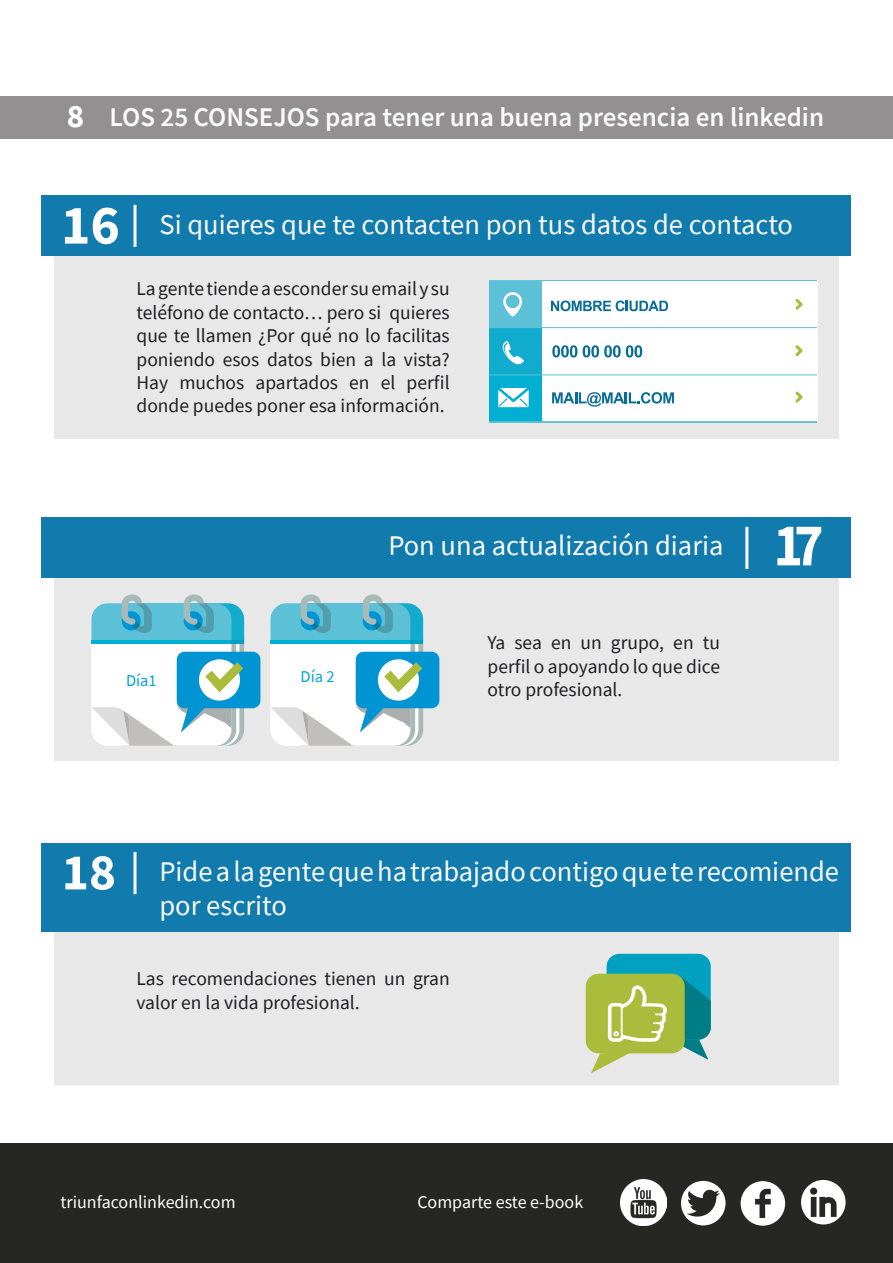
<style>
.page{position:relative;width:893px;height:1263px;background:#fff}
.page>*{position:absolute;margin:0;border:0;box-sizing:border-box;transform-origin:0 0}
.t1{font:700 60.75px "Source Sans Pro";color:#fff;scale:.92 1}
.t2{font:700 55.65px "Source Sans Pro";color:#fff}
.t3{font:700 51.45px "Source Sans Pro";color:#fff}
.t4{font:700 33px "Source Sans Pro";color:#fff}
.titulo_texto_corrido{font:28.5px/34.2px "Source Sans Pro";color:#fafaf9}
.titulo_texto_corrido-2{font:600 27px "Source Sans Pro";color:#fafafa}
.titulo_texto_corrido-3{font:19.5px/23.4px "Source Sans Pro";color:#1f1f22;text-align:justify}
.t5{font:18px "Source Sans Pro";color:#fff}
.titulo_texto_corrido-4{font:16.5px "Source Sans Pro";color:#00a5d7}
</style>
<div class="page">
<div style="left:0;top:1143px;width:893px;height:119px;background:#262622"></div>
<svg style="left:801px;top:1180px;width:45px;height:44px"></svg>
<svg style="left:681px;top:1181px;width:44px;height:44px"></svg>
<svg style="left:741px;top:1181px;width:44px;height:45px"></svg>
<img style="left:621px;top:1180px;width:46px;height:46px">
<div style="left:0;top:96px;width:893px;height:43px;background:#929090"></div>
<div style="left:54px;top:203px;width:785px;height:236px;background:#e8e8e8"></div>
<div style="left:54px;top:525px;width:785px;height:236px;background:#e8e8e8"></div>
<div style="left:54px;top:849px;width:785px;height:236px;background:#e8e8e8"></div>
<div style="left:41px;top:196px;width:810px;height:60px;background:#127bad"></div>
<div style="left:41px;top:518px;width:810px;height:60px;background:#127bad"></div>
<div style="left:41px;top:843px;width:810px;height:88px;background:#127bad"></div>
<hr style="left:134px;top:205px;width:2px;height:42px;background:#fff">
<hr style="left:745px;top:527px;width:3px;height:42px;background:#fff">
<hr style="left:134px;top:852px;width:2px;height:42px;background:#fff">
<div style="left:489px;top:280px;width:328px;height:142px;background:#fff"></div>
<div style="left:489px;top:281px;width:53px;height:46px;background:#5cc0d7"></div>
<div style="left:489px;top:328px;width:53px;height:47px;background:#11abcd"></div>
<div style="left:489px;top:375px;width:53px;height:47px;background:#00afd2"></div>
<hr style="left:489px;top:327px;width:328px;height:1px;background:#5cc0d7">
<hr style="left:489px;top:280px;width:328px;height:1px;background:#5cc0d7">
<hr style="left:489px;top:422px;width:328px;height:1px;background:#5cc0d7">
<hr style="left:489px;top:375px;width:328px;height:1px;background:#5cc0d7">
<svg style="left:795px;top:299px;width:8px;height:11px"></svg>
<svg style="left:795px;top:345px;width:8px;height:11px"></svg>
<svg style="left:795px;top:391px;width:8px;height:11px"></svg>
<svg style="left:503px;top:292px;width:19px;height:24px"></svg>
<svg style="left:502px;top:341px;width:22px;height:24px"></svg>
<svg style="left:551px;top:300px;width:117px;height:11px"></svg>
<svg style="left:552px;top:345px;width:25px;height:12px"></svg>
<svg style="left:583px;top:345px;width:59px;height:12px"></svg>
<svg style="left:498px;top:388px;width:31px;height:19px"></svg>
<svg style="left:552px;top:392px;width:122px;height:15px"></svg>
<div style="left:91px;top:603px;width:140px;height:143px;background:#fff;border-radius:16px"></div>
<svg style="left:91px;top:594px;width:153px;height:49px"></svg>
<svg style="left:91px;top:652px;width:169px;height:94px"></svg>
<div style="left:270px;top:603px;width:140px;height:143px;background:#fff;border-radius:16px"></div>
<svg style="left:270px;top:594px;width:153px;height:49px"></svg>
<svg style="left:270px;top:652px;width:169px;height:94px"></svg>
<div style="left:607px;top:954px;width:104px;height:86px;background:#00a1c0;border-radius:13px"></div>
<div style="left:586px;top:974px;width:99px;height:79px;background:#a9bc3b;border-radius:13px"></div>
<svg style="left:591px;top:977px;width:121px;height:96px"></svg>
<p class="t4" style="left:67px;top:94px;width:19px">8</p>
<p class="titulo_texto_corrido-2" style="left:109px;top:99px;width:716px">LOS 25 CONSEJOS para tener una buena presencia en linkedin</p>
<h2 class="t2" style="left:61px;top:187px;width:60px">16</h2>
<p class="titulo_texto_corrido" style="left:159px;top:207px;width:635px">Si quieres que te contacten pon tus datos de contacto</p>
<p class="titulo_texto_corrido-3" style="left:136px;top:277px;width:315px">La gente tiende a esconder su email y su teléfono de contacto… pero si quieres que te llamen ¿Por qué no lo facilitas poniendo esos datos bien a la vista?<br>Hay muchos apartados en el perfil donde puedes poner esa información.</p>
<p class="titulo_texto_corrido-4" style="left:126px;top:670px;width:32px">Día1</p>
<p class="titulo_texto_corrido-4" style="left:301px;top:666px;width:36px">Día 2</p>
<p class="titulo_texto_corrido" style="left:388px;top:528px;width:337px">Pon una actualización diaria</p>
<p class="titulo_texto_corrido-3" style="left:487px;top:631px;width:234px">Ya sea en un grupo, en tu perfil o apoyando lo que dice otro profesional.</p>
<h1 class="t1" style="left:773px;top:504px;width:56px">17</h1>
<h3 class="t3" style="left:62px;top:837px;width:56px">18</h3>
<p class="titulo_texto_corrido" style="left:159px;top:854px;width:681px">Pide a la gente que ha trabajado contigo que te recomiende por escrito</p>
<p class="titulo_texto_corrido-3" style="left:136px;top:967px;width:315px">Las recomendaciones tienen un gran valor en la vida profesional.</p>
<p class="t5" style="left:60px;top:1191px;width:177px">triunfaconlinkedin.com</p>
<p class="t5" style="left:417px;top:1191px;width:167px">Comparte este e-book</p>
</div>
